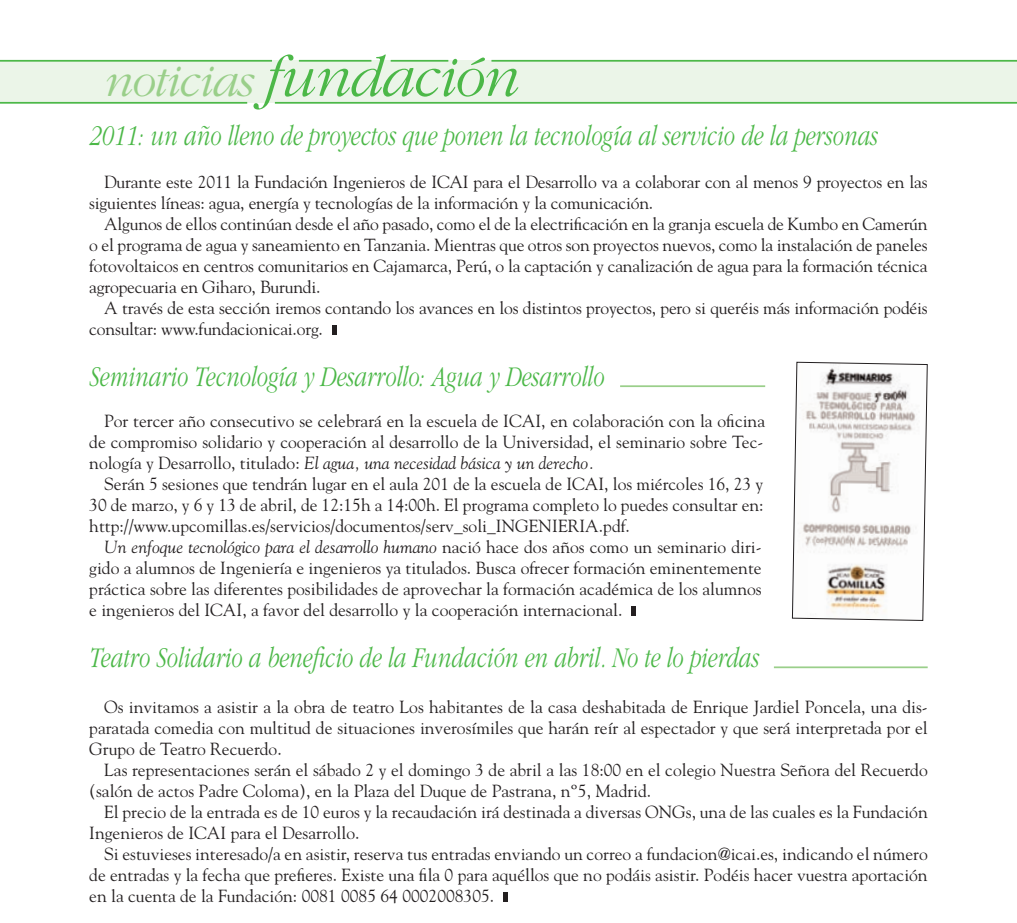
<style>
.page{position:relative;width:1017px;height:923px;background:#fff}
.page>*{position:absolute;margin:0;border:0;box-sizing:border-box;transform-origin:0 0}
.t1{font:italic 300 59.5px "ITC Garamond Std";letter-spacing:-.03em;color:#4cb848}
.t2{font:italic 300 29.75px "ITC Garamond Std";color:#4cb848;scale:.75 1}
.t3{font:17.5px/21px "Goudy Std";color:#231f20;text-align:justify}
.s1{font-size:47.25px;color:#9acf8a}
.s2{font-style:italic}
</style>
<div class="page">
<div style="left:332px;top:325px;width:5px;height:10px;background:#231f20"></div>
<hr style="left:620px;top:385px;width:145px;height:2px;background:#9acf8a">
<div style="left:631px;top:606px;width:5px;height:10px;background:#231f20"></div>
<hr style="left:774px;top:666px;width:154px;height:2px;background:#9acf8a">
<div style="left:503px;top:892px;width:5px;height:10px;background:#231f20"></div>
<div style="left:0;top:61px;width:1017px;height:42px;background:#ebf5e8"></div>
<hr style="left:275px;top:102px;width:742px;height:2px;background:#4cb848">
<hr style="left:0;top:102px;width:247px;height:2px;background:#4cb848">
<hr style="left:0;top:60px;width:272px;height:2px;background:#4cb848">
<hr style="left:491px;top:60px;width:526px;height:2px;background:#4cb848">
<hr style="left:299px;top:60px;width:72px;height:2px;background:#4cb848">
<hr style="left:391px;top:60px;width:57px;height:2px;background:#4cb848">
<svg style="left:792px;top:361px;width:136px;height:260px"></svg>
<h1 class="t1" style="left:104px;top:45px;width:417px"><span class="s1">noticias</span> fundación</h1>
<h2 class="t2" style="left:89px;top:119px;width:1053px">2011: un año lleno de proyectos que ponen la tecnología al servicio de la personas</h2>
<p class="t3" style="left:89px;top:171px;width:840px;text-indent:15px">Durante este 2011 la Fundación Ingenieros de ICAI para el Desarrollo va a colaborar con al menos 9 proyectos en las siguientes líneas: agua, energía y tecnologías de la información y la comunicación.</p>
<p class="t3" style="left:89px;top:213px;width:840px;text-indent:15px">Algunos de ellos continúan desde el año pasado, como el de la electrificación en la granja escuela de Kumbo en Camerún o el programa de agua y saneamiento en Tanzania. Mientras que otros son proyectos nuevos, como la instalación de paneles fotovoltaicos en centros comunitarios en Cajamarca, Perú, o la captación y canalización de agua para la formación técnica agropecuaria en Giharo, Burundi.</p>
<p class="t3" style="left:89px;top:297px;width:840px;text-indent:15px">A través de esta sección iremos contando los avances en los distintos proyectos, pero si queréis más información podéis consultar: www.fundacionicai.org.</p>
<h2 class="t2" style="left:89px;top:360px;width:688px">Seminario Tecnología y Desarrollo: Agua y Desarrollo</h2>
<p class="t3" style="left:89px;top:410px;width:677px;text-indent:15px">Por tercer año consecutivo se celebrará en la escuela de ICAI, en colaboración con la oficina de compromiso solidario y cooperación al desarrollo de la Universidad, el seminario sobre Tec&shy;nología y Desarrollo, titulado: <span class="s2">El agua, una necesidad básica y un derecho.</span></p>
<p class="t3" style="left:89px;top:473px;width:676px;text-indent:15px">Serán 5 sesiones que tendrán lugar en el aula 201 de la escuela de ICAI, los miércoles 16, 23 y 30 de marzo, y 6 y 13 de abril, de 12:15h a 14:00h. El programa completo lo puedes consultar en: http://www.upcomillas.es/servicios/documentos/serv_soli_INGENIERIA.pdf.</p>
<p class="t3" style="left:89px;top:536px;width:674px;text-indent:15px"><span class="s2">Un enfoque tecnológico para el desarrollo humano</span> nació hace dos años como un seminario diri&shy;gido a alumnos de Ingeniería e ingenieros ya titulados. Busca ofrecer formación eminentemente práctica sobre las diferentes posibilidades de aprovechar la formación académica de los alumnos e ingenieros del ICAI, a favor del desarrollo y la cooperación internacional.</p>
<h2 class="t2" style="left:89px;top:641px;width:895px">Teatro Solidario a beneficio de la Fundación en abril. No te lo pierdas</h2>
<p class="t3" style="left:89px;top:696px;width:840px;text-indent:15px">Os invitamos a asistir a la obra de teatro Los habitantes de la casa deshabitada de Enrique Jardiel Poncela, una dis&shy;paratada comedia con multitud de situaciones inverosímiles que harán reír al espectador y que será interpretada por el Grupo de Teatro Recuerdo.</p>
<p class="t3" style="left:89px;top:759px;width:840px;text-indent:15px">Las representaciones serán el sábado 2 y el domingo 3 de abril a las 18:00 en el colegio Nuestra Señora del Recuerdo (salón de actos Padre Coloma), en la Plaza del Duque de Pastrana, nº5, Madrid.</p>
<p class="t3" style="left:89px;top:801px;width:840px;text-indent:15px">El precio de la entrada es de 10 euros y la recaudación irá destinada a diversas ONGs, una de las cuales es la Fundación<br>Ingenieros de ICAI para el Desarrollo.</p>
<p class="t3" style="left:89px;top:843px;width:840px;text-indent:15px">Si estuvieses interesado/a en asistir, reserva tus entradas enviando un correo a fundacion@icai.es, indicando el número de entradas y la fecha que prefieres. Existe una fila 0 para aquéllos que no podáis asistir. Podéis hacer vuestra aportación en la cuenta de la Fundación: 0081 0085 64 0002008305.</p>
</div>
